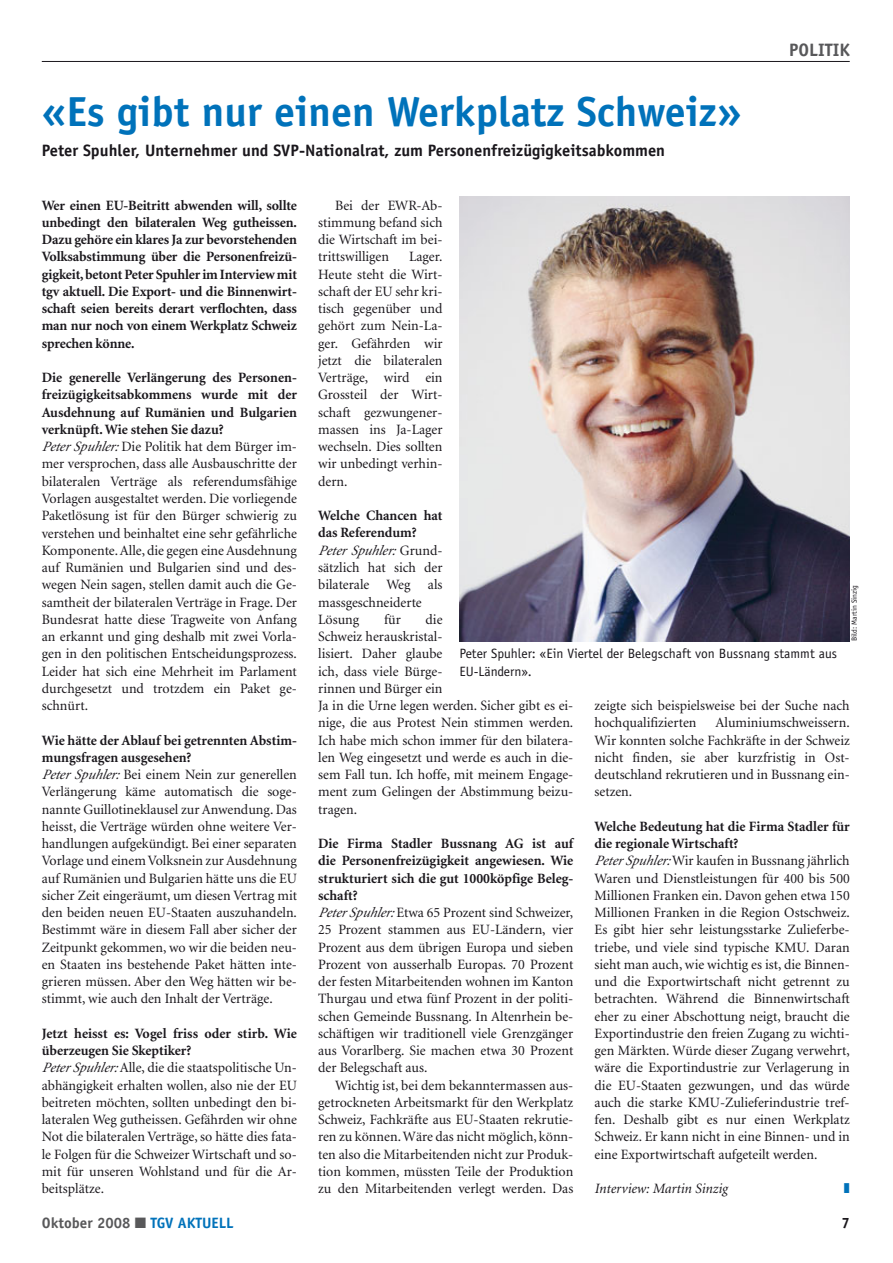
<style>
.page{position:relative;width:893px;height:1263px;background:#fff}
.page>*{position:absolute;margin:0;border:0;box-sizing:border-box;transform-origin:0 0}
.t1{font:700 42px "Officina Sans";color:#0072ba}
.t2{font:700 18px "Officina Sans";color:#58585a}
.t3{font:700 16.5px "Officina Sans";color:#1a171c}
.t4{font:700 15px "Officina Sans";color:#58585a}
.t5{font:700 15px "Officina Sans";color:#1a171c}
.t6{font:14.25px/17.2px "Minion";color:#1a171c}
.t7{font:700 14.25px/17.2px "Minion";letter-spacing:-.01em;color:#1a171c;text-align:justify}
.t8{font:italic 14.25px "Minion";color:#1a171c}
.t9{font:13.5px/17.2px "Officina Sans";color:#1a171c}
.t10{font:7.5px "Officina Sans";color:#1a171c}
.s1{font-weight:700}
.s2{font-style:italic}
.s3{color:#0072ba}
</style>
<div class="page">
<hr style="left:42px;top:61px;width:808px;height:1px;background:#1a171c">
<img style="left:459px;top:196px;width:391px;height:445px">
<h1 class="t1" style="left:42px;top:96px;width:701px">«Es gibt nur einen Werkplatz Schweiz»</h1>
<p class="t3" style="left:42px;top:144px;width:625px">Peter Spuhler, Unternehmer und SVP-Nationalrat, zum Personenfreizügigkeitsabkommen</p>
<p class="t2" style="left:789px;top:43px;width:62px">POLITIK</p>
<p class="t7" style="left:42px;top:198px;width:257px">Wer einen EU-Beitritt abwenden will, sollte unbedingt den bilateralen Weg gutheissen.<br>Dazu gehöre ein klares Ja zur bevorstehenden Volksabstimmung über die Personenfreizü&shy;gigkeit, betont Peter Spuhler im Interview mit tgv aktuell. Die Export- und die Binnenwirt&shy;schaft seien bereits derart verflochten, dass man nur noch von einem Werkplatz Schweiz sprechen könne.</p>
<p class="t6" style="left:42px;top:370px;width:257px"><span class="s1">Die generelle Verlängerung des Personen&shy;freizügigkeitsabkommens wurde mit der Ausdehnung auf Rumänien und Bulgarien verknüpft. Wie stehen Sie dazu?<br></span><span class="s2">Peter Spuhler:</span>Die Politik hat dem Bürger im&shy;mer versprochen, dass alle Ausbauschritte der bilateralen Verträge als referendumsfähige Vorlagen ausgestaltet werden. Die vorliegende Paketlösung ist für den Bürger schwierig zu verstehen und beinhaltet eine sehr gefährliche Komponente. Alle, die gegen eine Ausdehnung auf Rumänien und Bulgarien sind und des&shy;wegen Nein sagen, stellen damit auch die Ge&shy;samtheit der bilateralen Verträge in Frage. Der Bundesrat hatte diese Tragweite von Anfang an erkannt und ging deshalb mit zwei Vorla&shy;gen in den politischen Entscheidungsprozess.<br>Leider hat sich eine Mehrheit im Parlament durchgesetzt und trotzdem ein Paket ge&shy;schnürt.</p>
<p class="t6" style="left:42px;top:732px;width:257px"><span class="s1">Wie hätte der Ablauf bei getrennten Abstim&shy;mungsfragen ausgesehen?<br></span><span class="s2">Peter Spuhler:</span> Bei einem Nein zur generellen Verlängerung käme automatisch die soge&shy;nannte Guillotineklausel zur Anwendung. Das heisst, die Verträge würden ohne weitere Ver&shy;handlungen aufgekündigt. Bei einer separaten Vorlage und einem Volksnein zur Ausdehnung auf Rumänien und Bulgarien hätte uns die EU sicher Zeit eingeräumt, um diesen Vertrag mit den beiden neuen EU-Staaten auszuhandeln.<br>Bestimmt wäre in diesem Fall aber sicher der Zeitpunkt gekommen, wo wir die beiden neu&shy;en Staaten ins bestehende Paket hätten inte&shy;grieren müssen. Aber den Weg hätten wir be&shy;stimmt, wie auch den Inhalt der Verträge.</p>
<p class="t6" style="left:42px;top:1026px;width:257px"><span class="s1">Jetzt heisst es: Vogel friss oder stirb. Wie überzeugen Sie Skeptiker?<br></span><span class="s2">Peter Spuhler:</span>Alle, die die staatspolitische Un&shy;abhängigkeit erhalten wollen, also nie der EU beitreten möchten, sollten unbedingt den bi&shy;lateralen Weg gutheissen. Gefährden wir ohne Not die bilateralen Verträge, so hätte dies fata&shy;le Folgen für die Schweizer Wirtschaft und so&shy;mit für unseren Wohlstand und für die Ar&shy;beitsplätze.</p>
<p class="t6" style="left:318px;top:198px;width:126px;text-align:justify;text-indent:17px">Bei der EWR-Ab&shy;stimmung befand sich die Wirtschaft im bei&shy;trittswilligen</p>
<p class="t6" style="left:318px;top:249px;width:126px;text-align:justify;text-indent:91px">Lager.<br>Heute steht die Wirt&shy;schaft der EU sehr kri&shy;tisch gegenüber und gehört zum Nein-La&shy;ger. Gefährden wir jetzt die bilateralen Verträge, wird ein Grossteil der Wirt&shy;schaft gezwungener&shy;massen ins Ja-Lager wechseln. Dies sollten wir unbedingt verhin&shy;dern.</p>
<p class="t6" style="left:318px;top:508px;width:126px"><span class="s1">Welche Chancen hat das Referendum?<br></span><span class="s2">Peter Spuhler:</span> Grund&shy;sätzlich hat sich der bilaterale Weg als massgeschneiderte<br>Lösung</p>
<p class="t10" style="left:851px;top:641px;width:58px;rotate:-90deg">Bild: Martin Sinzig</p>
<p class="t6" style="left:318px;top:612px;width:257px;text-indent:107px">die<br>Schweiz herauskristal-<br>lisiert. Daher glaube<br>ich, dass viele Bürge-<br>rinnen und Bürger ein<br>Ja in die Urne legen werden. Sicher gibt es ei&shy;nige, die aus Protest Nein stimmen werden.<br>Ich habe mich schon immer für den bilatera&shy;len Weg eingesetzt und werde es auch in die&shy;sem Fall tun. Ich hoffe, mit meinem Engage&shy;ment zum Gelingen der Abstimmung beizu&shy;tragen.</p>
<p class="t6" style="left:318px;top:836px;width:257px"><span class="s1">Die Firma Stadler Bussnang AG ist auf die Personenfreizügigkeit angewiesen. Wie strukturiert sich die gut 1000köpfige Beleg&shy;schaft?<br></span><span class="s2">Peter Spuhler:</span>Etwa 65 Prozent sind Schweizer, 25 Prozent stammen aus EU-Ländern, vier Prozent aus dem übrigen Europa und sieben Prozent von ausserhalb Europas. 70 Prozent der festen Mitarbeitenden wohnen im Kanton Thurgau und etwa fünf Prozent in der politi&shy;schen Gemeinde Bussnang. In Altenrhein be&shy;schäftigen wir traditionell viele Grenzgänger aus Vorarlberg. Sie machen etwa 30 Prozent der Belegschaft aus.</p>
<p class="t6" style="left:318px;top:1077px;width:257px;text-align:justify;text-indent:17px">Wichtig ist, bei dem bekanntermassen aus&shy;getrockneten Arbeitsmarkt für den Werkplatz Schweiz, Fachkräfte aus EU-Staaten rekrutie&shy;ren zu können. Wäre das nicht möglich, könn&shy;ten also die Mitarbeitenden nicht zur Produk&shy;tion kommen, müssten Teile der Produktion zu den Mitarbeitenden verlegt werden. Das</p>
<p class="t6" style="left:384px;top:612px;width:18px">für</p>
<p class="t9" style="left:459px;top:646px;width:379px">Peter Spuhler: «Ein Viertel der Belegschaft von Bussnang stammt aus<br>EU-Ländern».</p>
<p class="t6" style="left:595px;top:698px;width:257px">zeigte sich beispielsweise bei der Suche nach hochqualifizierten</p>
<p class="t6" style="left:595px;top:715px;width:257px;text-align:justify;text-indent:121px">Aluminiumschweissern.<br>Wir konnten solche Fachkräfte in der Schweiz nicht finden, sie aber kurzfristig in Ost&shy;deutschland rekrutieren und in Bussnang ein&shy;setzen.</p>
<p class="t6" style="left:595px;top:819px;width:257px"><span class="s1">Welche Bedeutung hat die Firma Stadler für die regionale Wirtschaft?<br></span><span class="s2">Peter Spuhler:</span>Wir kaufen in Bussnang jährlich Waren und Dienstleistungen für 400 bis 500<br>Millionen Franken ein. Davon gehen etwa 150<br>Millionen Franken in die Region Ostschweiz.<br>Es gibt hier sehr leistungsstarke Zulieferbe&shy;triebe, und viele sind typische KMU. Daran sieht man auch, wie wichtig es ist, die Binnen&shy;und die Exportwirtschaft nicht getrennt zu betrachten. Während die Binnenwirtschaft eher zu einer Abschottung neigt, braucht die Exportindustrie den freien Zugang zu wichti&shy;gen Märkten. Würde dieser Zugang verwehrt, wäre die Exportindustrie zur Verlagerung in die EU-Staaten gezwungen, und das würde auch die starke KMU-Zulieferindustrie tref&shy;fen. Deshalb gibt es nur einen Werkplatz Schweiz. Er kann nicht in eine Binnen- und in eine Exportwirtschaft aufgeteilt werden.</p>
<p class="t8" style="left:595px;top:1183px;width:134px">Interview: Martin Sinzig</p>
<p class="t4" style="left:42px;top:1217px;width:193px">Oktober 2008 ■ <span class="s3">TGV AKTUELL</span></p>
<p class="t5" style="left:841px;top:1217px;width:10px">7</p>
</div>
